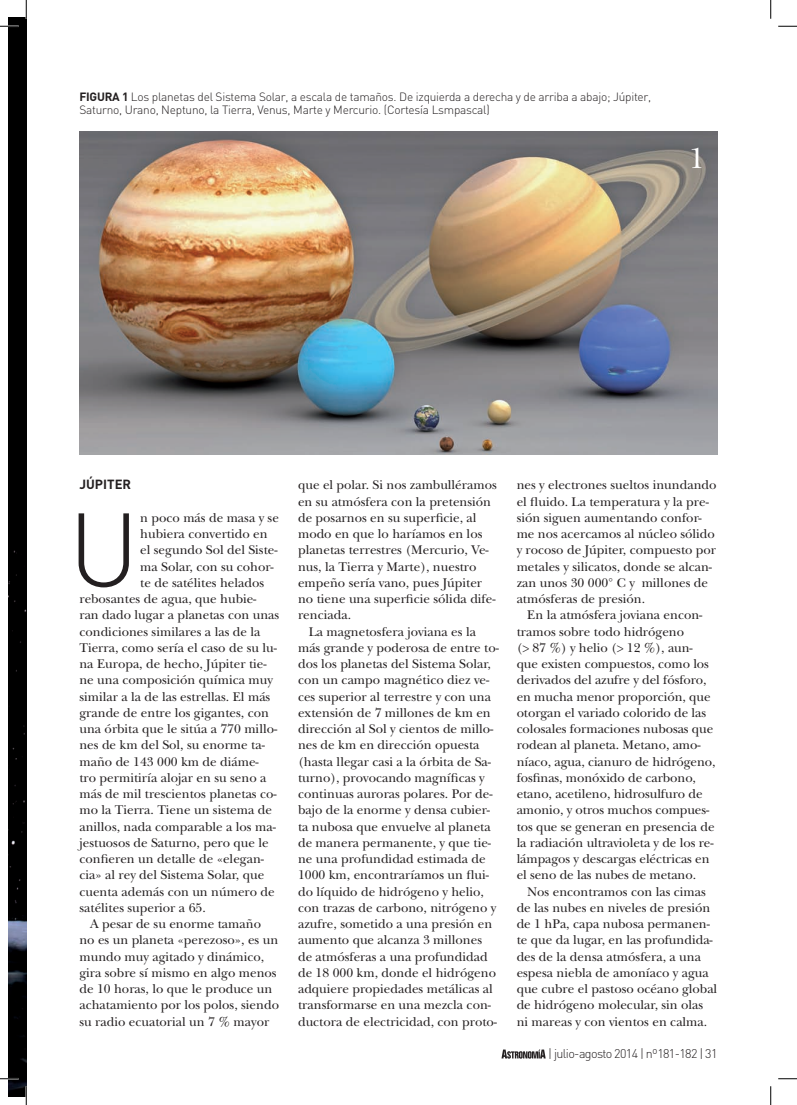
<style>
.page{position:relative;width:797px;height:1105px;background:#fff}
.page>*{position:absolute;margin:0;border:0;box-sizing:border-box;transform-origin:0 0}
.t1{font:300 103.12px "DIN";color:#231f20}
.t2{font:30px "New Baskerville Std";color:#fff}
.t3{font:13.12px/16.2px "New Baskerville Std";color:#231f20}
.t4{font:700 13.12px "DIN";color:#231f20}
.t5{font:300 12.5px "DIN";letter-spacing:-.05em;color:#231f20}
.t6{font:300 11.88px/13.1px "DIN";letter-spacing:-.02em;color:#231f20}
.s1{font-weight:700}
</style>
<div class="page">
<svg style="left:501px;top:1049px;width:44px;height:9px"></svg>
<div style="left:9px;top:17px;width:17px;height:526px;background:#000"></div>
<img style="left:9px;top:543px;width:17px;height:553px">
<img style="left:79px;top:132px;width:638px;height:322px">
<svg style="left:0;top:25px;width:19px;height:2px"></svg>
<svg style="left:778px;top:25px;width:19px;height:2px"></svg>
<svg style="left:0;top:1078px;width:19px;height:1px"></svg>
<svg style="left:778px;top:1078px;width:19px;height:1px"></svg>
<svg style="left:25px;top:0;width:2px;height:19px"></svg>
<svg style="left:25px;top:1086px;width:2px;height:19px"></svg>
<svg style="left:770px;top:0;width:1px;height:19px"></svg>
<svg style="left:770px;top:1086px;width:1px;height:19px"></svg>
<p class="t6" style="left:79px;top:90px;width:573px"><span class="s1">FIGURA 1</span> Los planetas del Sistema Solar, a escala de tamaños. De izquierda a derecha y de arriba a abajo; Júpiter,<br>Saturno, Urano, Neptuno, la Tierra, Venus, Marte y Mercurio. (Cortesía Lsmpascal)</p>
<h2 class="t2" style="left:689px;top:141px;width:17px">1</h2>
<p class="t4" style="left:79px;top:476px;width:53px">JÚPITER</p>
<h1 class="t1" style="left:68px;top:486px;width:72px">U</h1>
<p class="t3" style="left:140px;top:509px;width:140px">n poco más de masa y se</p>
<p class="t3" style="left:140px;top:526px;width:129px">hubiera convertido en</p>
<p class="t3" style="left:140px;top:542px;width:139px">el segundo Sol del Siste-</p>
<p class="t3" style="left:140px;top:558px;width:135px">ma Solar, con su cohor-</p>
<p class="t3" style="left:140px;top:574px;width:125px">te de satélites helados</p>
<p class="t3" style="left:79px;top:591px;width:178px">rebosantes de agua, que hubie-</p>
<p class="t3" style="left:79px;top:607px;width:201px">ran dado lugar a planetas con unas</p>
<p class="t3" style="left:79px;top:623px;width:182px">condiciones similares a las de la</p>
<p class="t3" style="left:79px;top:639px;width:199px">Tierra, como sería el caso de su lu-</p>
<p class="t3" style="left:79px;top:656px;width:189px">na Europa, de hecho, Júpiter tie-</p>
<p class="t3" style="left:79px;top:672px;width:195px">ne una composición química muy</p>
<p class="t3" style="left:79px;top:688px;width:192px">similar a la de las estrellas. El más</p>
<p class="t3" style="left:79px;top:704px;width:191px">grande de entre los gigantes, con</p>
<p class="t3" style="left:79px;top:721px;width:199px">una órbita que le sitúa a 770 millo-</p>
<p class="t3" style="left:79px;top:737px;width:187px">nes de km del Sol, su enorme ta-</p>
<p class="t3" style="left:79px;top:753px;width:181px">maño de 143 000 km de diáme-</p>
<p class="t3" style="left:79px;top:769px;width:188px">tro permitiría alojar en su seno a</p>
<p class="t3" style="left:79px;top:786px;width:199px">más de mil trescientos planetas co-</p>
<p class="t3" style="left:79px;top:802px;width:194px">mo la Tierra. Tiene un sistema de</p>
<p class="t3" style="left:79px;top:818px;width:198px">anillos, nada comparable a los ma-</p>
<p class="t3" style="left:79px;top:834px;width:191px">jestuosos de Saturno, pero que le</p>
<p class="t3" style="left:79px;top:851px;width:186px">confieren un detalle de «elegan-</p>
<p class="t3" style="left:79px;top:867px;width:186px">cia» al rey del Sistema Solar, que</p>
<p class="t3" style="left:79px;top:883px;width:197px">cuenta además con un número de</p>
<p class="t3" style="left:79px;top:899px;width:128px">satélites superior a 65.</p>
<p class="t3" style="left:90px;top:916px;width:172px">A pesar de su enorme tamaño</p>
<p class="t3" style="left:79px;top:932px;width:200px">no es un planeta «perezoso», es un</p>
<p class="t3" style="left:79px;top:948px;width:186px">mundo muy agitado y dinámico,</p>
<p class="t3" style="left:79px;top:964px;width:199px">gira sobre sí mismo en algo menos</p>
<p class="t3" style="left:79px;top:981px;width:194px">de 10 horas, lo que le produce un</p>
<p class="t3" style="left:79px;top:997px;width:201px">achatamiento por los polos, siendo</p>
<p class="t3" style="left:79px;top:1013px;width:191px">su radio ecuatorial un 7 % mayor</p>
<p class="t3" style="left:298px;top:477px;width:200px">que el polar. Si nos zambulléramos</p>
<p class="t3" style="left:298px;top:493px;width:194px">en su atmósfera con la pretensión</p>
<p class="t3" style="left:298px;top:509px;width:180px">de posarnos en su superficie, al</p>
<p class="t3" style="left:298px;top:526px;width:186px">modo en que lo haríamos en los</p>
<p class="t3" style="left:298px;top:542px;width:192px">planetas terrestres (Mercurio, Ve-</p>
<p class="t3" style="left:298px;top:558px;width:180px">nus, la Tierra y Marte), nuestro</p>
<p class="t3" style="left:298px;top:574px;width:186px">empeño sería vano, pues Júpiter</p>
<p class="t3" style="left:298px;top:591px;width:199px">no tiene una superficie sólida dife-</p>
<p class="t3" style="left:298px;top:607px;width:55px">renciada.</p>
<p class="t3" style="left:309px;top:623px;width:169px">La magnetosfera joviana es la</p>
<p class="t3" style="left:298px;top:639px;width:202px">más grande y poderosa de entre to-</p>
<p class="t3" style="left:298px;top:656px;width:194px">dos los planetas del Sistema Solar,</p>
<p class="t3" style="left:298px;top:672px;width:193px">con un campo magnético diez ve-</p>
<p class="t3" style="left:298px;top:688px;width:194px">ces superior al terrestre y con una</p>
<p class="t3" style="left:298px;top:704px;width:194px">extensión de 7 millones de km en</p>
<p class="t3" style="left:298px;top:721px;width:197px">dirección al Sol y cientos de millo-</p>
<p class="t3" style="left:298px;top:737px;width:183px">nes de km en dirección opuesta</p>
<p class="t3" style="left:298px;top:753px;width:194px">(hasta llegar casi a la órbita de Sa-</p>
<p class="t3" style="left:298px;top:769px;width:188px">turno), provocando magníficas y</p>
<p class="t3" style="left:298px;top:786px;width:196px">continuas auroras polares. Por de-</p>
<p class="t3" style="left:298px;top:802px;width:193px">bajo de la enorme y densa cubier-</p>
<p class="t3" style="left:298px;top:818px;width:194px">ta nubosa que envuelve al planeta</p>
<p class="t3" style="left:298px;top:834px;width:194px">de manera permanente, y que tie-</p>
<p class="t3" style="left:298px;top:851px;width:189px">ne una profundidad estimada de</p>
<p class="t3" style="left:298px;top:867px;width:192px">1000 km, encontraríamos un flui-</p>
<p class="t3" style="left:298px;top:883px;width:187px">do líquido de hidrógeno y helio,</p>
<p class="t3" style="left:298px;top:899px;width:200px">con trazas de carbono, nitrógeno y</p>
<p class="t3" style="left:298px;top:916px;width:196px">azufre, sometido a una presión en</p>
<p class="t3" style="left:298px;top:932px;width:186px">aumento que alcanza 3 millones</p>
<p class="t3" style="left:298px;top:948px;width:191px">de atmósferas a una profundidad</p>
<p class="t3" style="left:298px;top:964px;width:199px">de 18 000 km, donde el hidrógeno</p>
<p class="t3" style="left:298px;top:981px;width:196px">adquiere propiedades metálicas al</p>
<p class="t3" style="left:298px;top:997px;width:194px">transformarse en una mezcla con-</p>
<p class="t3" style="left:298px;top:1013px;width:200px">ductora de electricidad, con proto-</p>
<p class="t3" style="left:516px;top:477px;width:201px">nes y electrones sueltos inundando el fluido. La temperatura y la pre&shy;sión siguen aumentando confor&shy;me nos acercamos al núcleo sólido y rocoso de Júpiter, compuesto por metales y silicatos, donde se alcan&shy;zan unos 30 000° C y millones de atmósferas de presión.</p>
<p class="t3" style="left:516px;top:607px;width:200px;text-indent:11px">En la atmósfera joviana encon&shy;tramos sobre todo hidrógeno<br>(&gt; 87 %) y helio (&gt; 12 %), aun&shy;que existen compuestos, como los derivados del azufre y del fósforo, en mucha menor proporción, que otorgan el variado colorido de las colosales formaciones nubosas que rodean al planeta. Metano, amo&shy;níaco, agua, cianuro de hidrógeno, fosfinas, monóxido de carbono, etano, acetileno, hidrosulfuro de amonio, y otros muchos compues&shy;tos que se generan en presencia de la radiación ultravioleta y de los re&shy;lámpagos y descargas eléctricas en el seno de las nubes de metano.</p>
<p class="t3" style="left:516px;top:883px;width:202px;text-indent:11px">Nos encontramos con las cimas de las nubes en niveles de presión de 1 hPa, capa nubosa permanen&shy;te que da lugar, en las profundida&shy;des de la densa atmósfera, a una espesa niebla de amoníaco y agua que cubre el pastoso océano global de hidrógeno molecular, sin olas ni mareas y con vientos en calma.</p>
<p class="t5" style="left:548px;top:1046px;width:171px">| julio-agosto 2014 | nº181-182 | 31</p>
</div>
